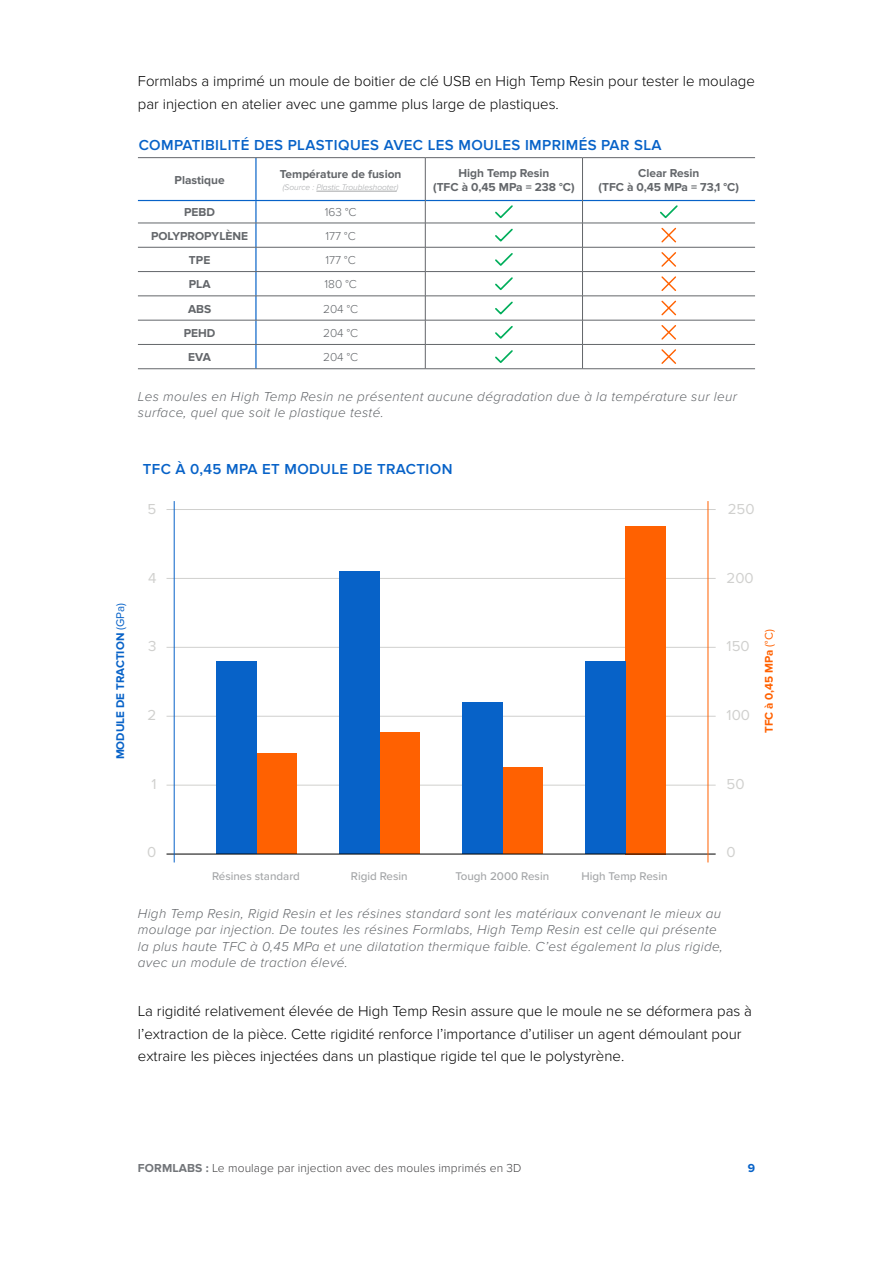
<style>
.page{position:relative;width:893px;height:1263px;background:#fff}
.page>*{position:absolute;margin:0;border:0;box-sizing:border-box;transform-origin:0 0}
.t1{font:300 15px/22.5px "Proxima Nova";color:#000}
.t2{font:600 15px "Proxima Nova";letter-spacing:.025em;color:#0762c8}
.t3{font:15px "Proxima Nova";color:#d0d0ce}
.t4{font:italic 300 13.5px/16.2px "Proxima Nova";letter-spacing:.025em;color:#63666a}
.t5{font:300 12px "Proxima Nova";letter-spacing:.01em;color:#414042}
.t6{font:700 12px "Proxima Nova";color:#0762c8}
.t7{font:700 11.85px/14.2px "Proxima Nova";color:#63666a;text-align:center}
.t8{font:300 11.85px "Proxima Nova";color:#63666a}
.t9{font:500 11.55px "Proxima Nova";color:#a4a6a8}
.t10{font:700 11.55px "Proxima Nova";color:#0762c8}
.t11{font:700 11.55px "Proxima Nova";color:#ff6101}
.t12{font:italic 300 8.4px "Proxima Nova";color:#a4a6a8}
.s1{font-weight:400}
.s2{font-weight:700;color:#727579}
</style>
<div class="page">
<hr style="left:255px;top:158px;width:2px;height:42px;background:#0762c8">
<hr style="left:138px;top:200px;width:118px;height:1px;background:#0762c8">
<hr style="left:255px;top:201px;width:2px;height:22px;background:#0762c8">
<hr style="left:256px;top:200px;width:169px;height:1px;background:#0762c8">
<hr style="left:425px;top:200px;width:157px;height:1px;background:#0762c8">
<hr style="left:583px;top:200px;width:172px;height:1px;background:#0762c8">
<hr style="left:255px;top:223px;width:2px;height:24px;background:#0762c8">
<hr style="left:255px;top:247px;width:2px;height:24px;background:#0762c8">
<hr style="left:255px;top:272px;width:2px;height:24px;background:#0762c8">
<hr style="left:255px;top:296px;width:2px;height:24px;background:#0762c8">
<hr style="left:255px;top:320px;width:2px;height:24px;background:#0762c8">
<hr style="left:255px;top:345px;width:2px;height:24px;background:#0762c8">
<hr style="left:138px;top:157px;width:118px;height:1px;background:#63666a">
<hr style="left:256px;top:157px;width:169px;height:1px;background:#63666a">
<hr style="left:425px;top:158px;width:1px;height:42px;background:#63666a">
<hr style="left:425px;top:157px;width:157px;height:1px;background:#63666a">
<hr style="left:582px;top:158px;width:1px;height:42px;background:#63666a">
<hr style="left:582px;top:157px;width:173px;height:1px;background:#63666a">
<hr style="left:138px;top:223px;width:118px;height:1px;background:#63666a">
<hr style="left:138px;top:247px;width:118px;height:1px;background:#63666a">
<hr style="left:138px;top:271px;width:118px;height:1px;background:#63666a">
<hr style="left:138px;top:296px;width:118px;height:1px;background:#63666a">
<hr style="left:256px;top:223px;width:169px;height:1px;background:#63666a">
<hr style="left:256px;top:247px;width:169px;height:1px;background:#63666a">
<hr style="left:256px;top:271px;width:169px;height:1px;background:#63666a">
<hr style="left:256px;top:296px;width:169px;height:1px;background:#63666a">
<hr style="left:425px;top:223px;width:157px;height:1px;background:#63666a">
<hr style="left:425px;top:247px;width:157px;height:1px;background:#63666a">
<hr style="left:425px;top:271px;width:157px;height:1px;background:#63666a">
<hr style="left:425px;top:296px;width:157px;height:1px;background:#63666a">
<hr style="left:582px;top:223px;width:173px;height:1px;background:#63666a">
<hr style="left:582px;top:247px;width:173px;height:1px;background:#63666a">
<hr style="left:582px;top:271px;width:173px;height:1px;background:#63666a">
<hr style="left:582px;top:296px;width:173px;height:1px;background:#63666a">
<hr style="left:138px;top:320px;width:118px;height:1px;background:#63666a">
<hr style="left:256px;top:320px;width:169px;height:1px;background:#63666a">
<hr style="left:425px;top:320px;width:157px;height:1px;background:#63666a">
<hr style="left:582px;top:320px;width:173px;height:1px;background:#63666a">
<hr style="left:138px;top:344px;width:118px;height:1px;background:#63666a">
<hr style="left:138px;top:368px;width:118px;height:1px;background:#63666a">
<hr style="left:256px;top:344px;width:169px;height:1px;background:#63666a">
<hr style="left:256px;top:368px;width:169px;height:1px;background:#63666a">
<svg style="left:425px;top:200px;width:1px;height:168px"></svg>
<hr style="left:425px;top:344px;width:157px;height:1px;background:#63666a">
<hr style="left:425px;top:368px;width:157px;height:1px;background:#63666a">
<svg style="left:582px;top:200px;width:1px;height:168px"></svg>
<hr style="left:582px;top:344px;width:173px;height:1px;background:#63666a">
<hr style="left:582px;top:368px;width:173px;height:1px;background:#63666a">
<hr style="left:316px;top:191px;width:81px;height:1px;background:#a4a6a8">
<svg style="left:495px;top:205px;width:18px;height:14px"></svg>
<svg style="left:660px;top:205px;width:18px;height:14px"></svg>
<svg style="left:495px;top:228px;width:18px;height:14px"></svg>
<svg style="left:661px;top:227px;width:16px;height:16px"></svg>
<svg style="left:495px;top:253px;width:18px;height:13px"></svg>
<svg style="left:661px;top:252px;width:16px;height:15px"></svg>
<svg style="left:495px;top:277px;width:18px;height:14px"></svg>
<svg style="left:661px;top:276px;width:16px;height:15px"></svg>
<svg style="left:495px;top:301px;width:18px;height:14px"></svg>
<svg style="left:661px;top:300px;width:16px;height:16px"></svg>
<svg style="left:495px;top:326px;width:18px;height:13px"></svg>
<svg style="left:661px;top:325px;width:16px;height:15px"></svg>
<svg style="left:495px;top:350px;width:18px;height:13px"></svg>
<svg style="left:661px;top:349px;width:16px;height:15px"></svg>
<hr style="left:167px;top:785px;width:549px;height:1px;background:#d0d0ce">
<hr style="left:167px;top:716px;width:549px;height:1px;background:#d0d0ce">
<hr style="left:167px;top:647px;width:549px;height:1px;background:#d0d0ce">
<hr style="left:167px;top:578px;width:549px;height:1px;background:#d0d0ce">
<hr style="left:167px;top:509px;width:549px;height:1px;background:#d0d0ce">
<div style="left:625px;top:526px;width:40px;height:328px;background:#ff6101"></div>
<div style="left:585px;top:661px;width:40px;height:193px;background:#0762c8"></div>
<div style="left:502px;top:767px;width:41px;height:87px;background:#ff6101"></div>
<div style="left:462px;top:702px;width:40px;height:152px;background:#0762c8"></div>
<div style="left:380px;top:733px;width:40px;height:121px;background:#ff6101"></div>
<div style="left:340px;top:572px;width:40px;height:282px;background:#0762c8"></div>
<div style="left:257px;top:753px;width:40px;height:101px;background:#ff6101"></div>
<div style="left:217px;top:661px;width:40px;height:193px;background:#0762c8"></div>
<hr style="left:167px;top:854px;width:549px;height:1px;background:#000">
<hr style="left:707px;top:501px;width:1px;height:361px;background:#ff6101">
<hr style="left:174px;top:501px;width:1px;height:361px;background:#0762c8">
<p class="t1" style="left:138px;top:70px;width:619px">Formlabs a imprimé un moule de boitier de clé USB en High Temp Resin pour tester le moulage par injection en atelier avec une gamme plus large de plastiques.</p>
<p class="t2" style="left:139px;top:137px;width:524px">COMPATIBILITÉ DES PLASTIQUES AVEC LES MOULES IMPRIMÉS PAR SLA</p>
<p class="t7" style="left:175px;top:173px;width:52px">Plastique</p>
<p class="t7" style="left:433px;top:166px;width:143px">High Temp Resin<br>(TFC à 0,45 MPa = 238 °C)</p>
<p class="t7" style="left:599px;top:166px;width:142px">Clear Resin<br>(TFC à 0,45 MPa = 73,1 °C)</p>
<p class="t7" style="left:280px;top:167px;width:123px">Température de fusion</p>
<p class="t12" style="left:283px;top:182px;width:117px">(Source : Plastic Troubleshooter)</p>
<p class="t7" style="left:184px;top:206px;width:32px">PEBD</p>
<p class="t8" style="left:325px;top:206px;width:33px">163 °C</p>
<p class="t7" style="left:151px;top:229px;width:99px">POLYPROPYLÈNE</p>
<p class="t8" style="left:326px;top:229px;width:32px">177 °C</p>
<p class="t7" style="left:189px;top:253px;width:23px">TPE</p>
<p class="t8" style="left:326px;top:253px;width:32px">177 °C</p>
<p class="t7" style="left:189px;top:278px;width:23px">PLA</p>
<p class="t8" style="left:325px;top:278px;width:34px">180 °C</p>
<p class="t7" style="left:188px;top:302px;width:25px">ABS</p>
<p class="t8" style="left:323px;top:302px;width:37px">204 °C</p>
<p class="t7" style="left:184px;top:326px;width:33px">PEHD</p>
<p class="t8" style="left:323px;top:326px;width:37px">204 °C</p>
<p class="t7" style="left:188px;top:350px;width:24px">EVA</p>
<p class="t8" style="left:323px;top:351px;width:37px">204 °C</p>
<p class="t4" style="left:138px;top:388px;width:600px">Les moules en High Temp Resin ne présentent aucune dégradation due à la température sur leur surface, quel que soit le plastique testé.</p>
<p class="t2" style="left:143px;top:460px;width:311px">TFC À 0,45 MPA ET MODULE DE TRACTION</p>
<p class="t3" style="left:148px;top:500px;width:10px">5</p>
<p class="t3" style="left:728px;top:500px;width:28px">250</p>
<p class="t10" style="left:114px;top:759px;width:158px;rotate:-90deg">MODULE DE TRACTION <span class="s1">(GPa)</span></p>
<p class="t3" style="left:148px;top:569px;width:10px">4</p>
<p class="t3" style="left:148px;top:638px;width:10px">3</p>
<p class="t3" style="left:148px;top:706px;width:10px">2</p>
<p class="t3" style="left:151px;top:775px;width:7px">1</p>
<p class="t3" style="left:727px;top:569px;width:29px">200</p>
<p class="t3" style="left:727px;top:638px;width:25px">150</p>
<p class="t3" style="left:727px;top:706px;width:25px">100</p>
<p class="t11" style="left:762px;top:733px;width:105px;rotate:-90deg">TFC à 0,45 MPa <span class="s1">(°C)</span></p>
<p class="t3" style="left:727px;top:775px;width:20px">50</p>
<p class="t3" style="left:147px;top:844px;width:11px">0</p>
<p class="t9" style="left:212px;top:868px;width:89px">Résines standard</p>
<p class="t9" style="left:351px;top:868px;width:58px">Rigid Resin</p>
<p class="t9" style="left:455px;top:868px;width:95px">Tough 2000 Resin</p>
<p class="t9" style="left:581px;top:868px;width:88px">High Temp Resin</p>
<p class="t3" style="left:727px;top:844px;width:11px">0</p>
<p class="t4" style="left:138px;top:906px;width:586px">High Temp Resin, Rigid Resin et les résines standard sont les matériaux convenant le mieux au moulage par injection. De toutes les résines Formlabs, High Temp Resin est celle qui présente la plus haute TFC à 0,45 MPa et une dilatation thermique faible. C’est également la plus rigide, avec un module de traction élevé.</p>
<p class="t1" style="left:138px;top:1000px;width:616px">La rigidité relativement élevée de High Temp Resin assure que le moule ne se déformera pas à l’extraction de la pièce. Cette rigidité renforce l’importance d’utiliser un agent démoulant pour extraire les pièces injectées dans un plastique rigide tel que le polystyrène.</p>
<p class="t5" style="left:138px;top:1161px;width:385px"><span class="s2">FORMLABS :</span> Le moulage par injection avec des moules imprimés en 3D</p>
<p class="t6" style="left:748px;top:1161px;width:9px">9</p>
</div>
